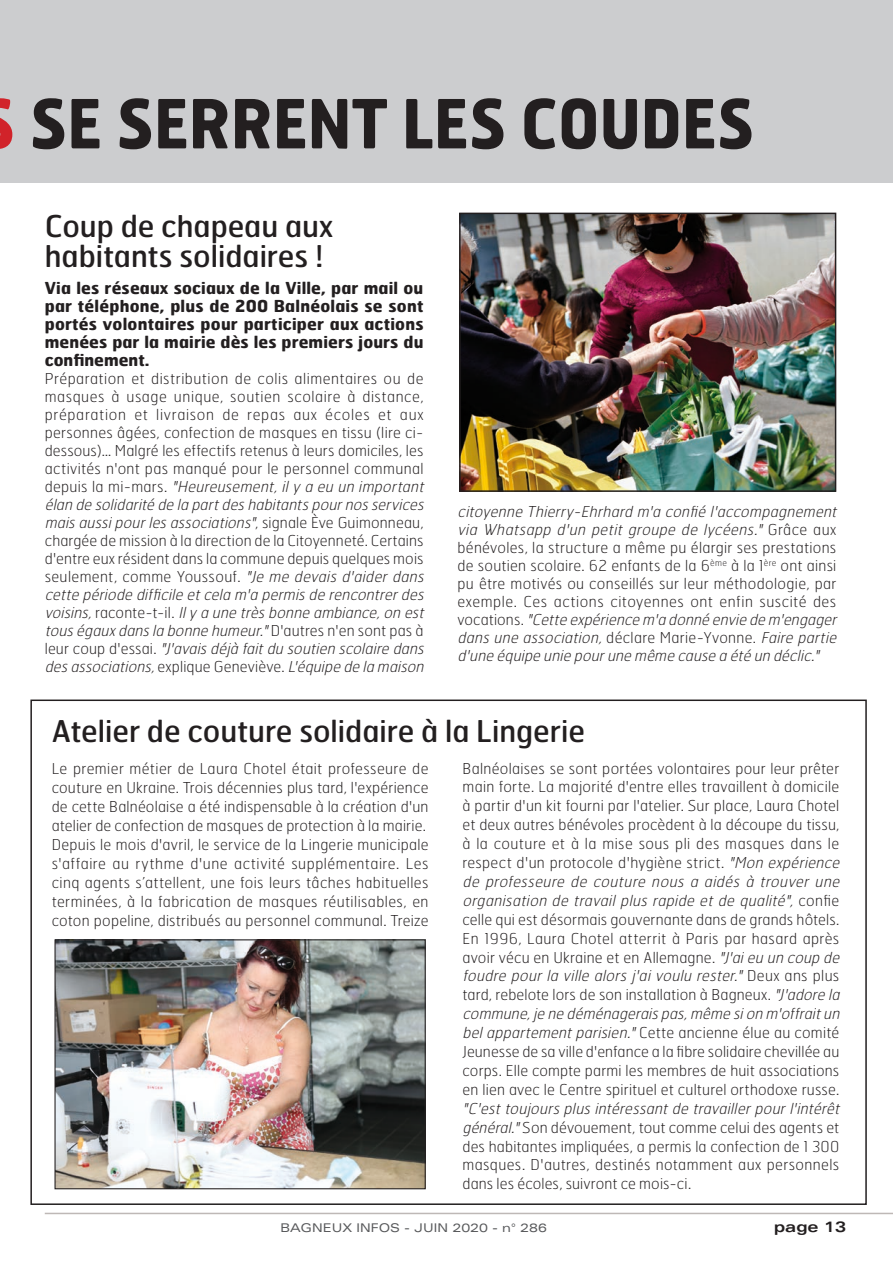
<style>
.page{position:relative;width:893px;height:1263px;background:#fff}
.page>*{position:absolute;margin:0;border:0;box-sizing:border-box;transform-origin:0 0}
.t1{font:700 67.5px "Hermes";color:#231f20;scale:.87 1}
.TEXTE_Global{font:30px/30px "Hermes";color:#231f20}
.chapo{font:700 16.5px/18px "Hermes";letter-spacing:.005em;color:#231f20;text-align:justify}
.TEXTE_Global-2{font:100 15px/18px "Hermes";letter-spacing:.015em;color:#231f20}
.t2{font:700 expanded 15px "Univers";color:#231f20}
.t3{font:expanded 12px "Univers";color:#57585a}
.s1{font-style:italic}
</style>
<div class="page">
<hr style="left:45px;top:1213px;width:848px;height:1px;background:#beb8b6">
<div style="left:0;top:0;width:893px;height:182px;background:#cccdcf"></div>
<img style="left:56px;top:941px;width:368px;height:246px">
<div style="left:54px;top:939px;width:372px;height:250px;border:1px solid #231f20"></div>
<img style="left:462px;top:216px;width:371px;height:273px">
<div style="left:459px;top:213px;width:377px;height:279px;border:2px solid #231f20"></div>
<h1 class="t1" style="left:30px;top:80px;width:835px">SE SERRENT LES COUDES</h1>
<p class="TEXTE_Global" style="left:45px;top:210px;width:290px">Coup de chapeau aux habitants solidaires !</p>
<p class="chapo" style="left:45px;top:278px;width:380px">Via les réseaux sociaux de la Ville, par mail ou par téléphone, plus de 200 Balnéolais se sont portés volontaires pour participer aux actions menées par la mairie dès les premiers jours du confinement.</p>
<p class="TEXTE_Global-2" style="left:45px;top:369px;width:384px">Préparation et distribution de colis alimentaires ou de masques à usage unique, soutien scolaire à distance, préparation et livraison de repas aux écoles et aux personnes âgées, confection de masques en tissu (lire ci&shy;dessous)… Malgré les effectifs retenus à leurs domiciles, les activités n'ont pas manqué pour le personnel communal d e p u i s l a m i - m a r s . <span class="s1">"Heureusement,ily a eu un important élan de solidarité de la partdeshabitantspournosservices maisaussipourlesassociations"</span>, s i g n a l e Èv e G u i m o n n e a u , chargée de mission à la direction de la Citoyenneté. Certains d'entre eux résident dans la commune depuis quelques mois seulement, comme Youssouf. <span class="s1">"Je me devais d'aider dans cette période difficile etcela m'a permisde rencontrerdes voisins,</span>r a c o n t e - t - i l . <span class="s1">Ily a une trèsbonne ambiance,on est touségauxdansla bonne humeur."</span>D ' a u t re s n ' e n s o n t p a s à l e u r c o u p d ' e s s a i . <span class="s1">"J'avaisdéjà faitdu soutien scolaire dans desassociations,</span>e x p l i q u e G e n e v i è v e . <span class="s1">L'équipe de la maison</span></p>
<p class="TEXTE_Global-2" style="left:458px;top:502px;width:384px"><span class="s1">citoyenne Thierry-Ehrhard m'a confié l'accompagnement via Whatsapp d'un petit groupe de lycéens."</span> G r â c e a u x bénévoles, la structure a même pu élargir ses prestations de soutien scolaire. 62 enfants de la 6<sup>ème</sup> à la 1<sup>ère</sup> ont ainsi pu être motivés ou conseillés sur leur méthodologie, par exemple. Ces actions citoyennes ont enfin suscité des v o c a t i o n s . <span class="s1">"Cette expérience m'a donné envie de m'engager dansune association,</span>d é c l a re M a r i e -Yv o n n e . <span class="s1">Faire partie d'une équipe unie pourune même cause a été un déclic."</span></p>
<p class="TEXTE_Global" style="left:52px;top:715px;width:535px">Atelier de couture solidaire à la Lingerie</p>
<p class="TEXTE_Global-2" style="left:52px;top:758px;width:378px;line-height:19px;text-align:justify">Le premier métier de Laura Chotel était professeure de couture en Ukraine. Trois décennies plus tard, l'expérience de cette Balnéolaise a été indispensable à la création d'un atelier de confection de masques de protection à la mairie.</p>
<p class="TEXTE_Global-2" style="left:52px;top:834px;width:378px;line-height:19px;text-align:justify">Depuis le mois d'avril, le service de la Lingerie municipale s'affaire au rythme d'une activité supplémentaire. Les cinq agents s’attellent, une fois leurs tâches habituelles terminées, à la fabrication de masques réutilisables, en coton popeline, distribués au personnel communal. Treize</p>
<p class="TEXTE_Global-2" style="left:463px;top:758px;width:382px;line-height:18.9px">Balnéolaises se sont portées volontaires pour leur prêter main forte. La majorité d'entre elles travaillent à domicile à partir d'un kit fourni par l'atelier. Sur place, Laura Chotel et deux autres bénévoles procèdent à la découpe du tissu, à la couture et à la mise sous pli des masques dans le respect d'un protocole d'hygiène strict. <span class="s1">"Mon expérience de professeure de couture nous a aidés à trouver une organisation de travail plus rapide et de qualité",</span> c o n fi e celle qui est désormais gouvernante dans de grands hôtels.<br>En 1996, Laura Chotel atterrit à Paris par hasard après avoir vécu en Ukraine et en Allemagne. <span class="s1">"J'aieu un coup de foudre pour la ville alors j 'ai voulu rester."</span> D e u x a n s p l u s tard, rebelote lors de son installation à Bagneux. <span class="s1">"J'adore la commune,je ne déménageraispas,même sion m'offraitun belappartementparisien."</span>Cette a n ci e n n e é l u e a u co m i té Jeunesse de sa ville d'enfance a la fibre solidaire chevillée au corps. Elle compte parmi les membres de huit associations en lien avec le Centre spirituel et culturel orthodoxe russe. <span class="s1">"C'esttoujoursplusintéressantde travaillerpourl'intérêt général."</span>Son dévouement, tout comme celui des agents et des habitantes impliquées, a permis la confection de 1 300 masques. D'autres, destinés notamment aux personnels dans les écoles, suivront ce mois-ci.</p>
<p class="t3" style="left:281px;top:1221px;width:268px">BAGNEUX INFOS - JUIN 2020 - n° 286</p>
<p class="t2" style="left:774px;top:1218px;width:74px">page 13</p>
</div>
